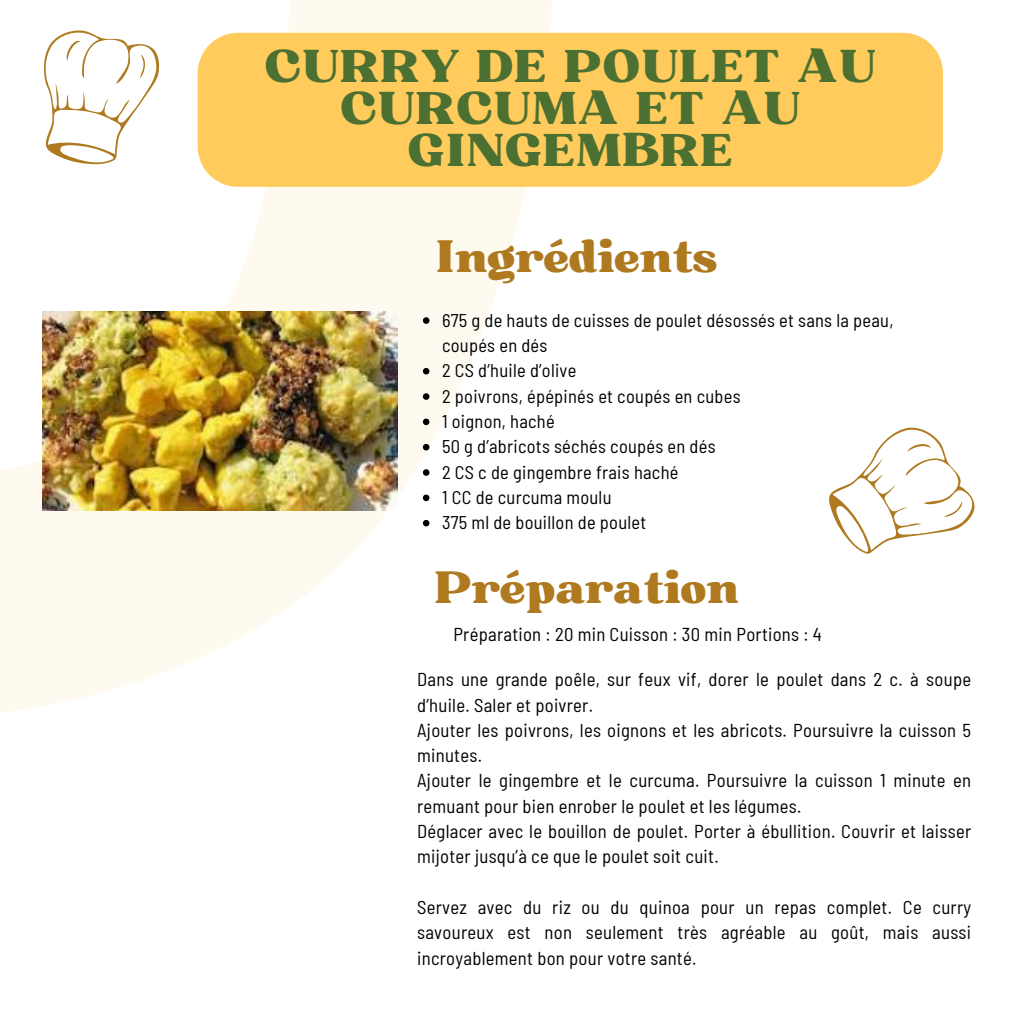
<style>
.page{position:relative;width:1013px;height:1013px;background:#fff}
.page>*{position:absolute;margin:0;border:0;box-sizing:border-box;transform-origin:0 0}
.t1{font:44.38px/42.2px "Bugaki";letter-spacing:.02em;color:#4c7031;text-align:center}
.t2{font:43.75px "Bugaki";color:#af7a1f}
.t3{font:semi-condensed 18.62px/25.2px "Barlow";letter-spacing:.015em;color:#000}
.t4{font:semi-condensed 18.38px/25.2px "Barlow";letter-spacing:.015em;color:#000}
</style>
<div class="page">
<svg style="left:0;top:0;width:553px;height:713px"></svg>
<div style="left:198px;top:33px;width:744px;height:154px;background:#ffcb5c"></div>
<svg style="left:43px;top:28px;width:117px;height:137px"></svg>
<svg style="left:829px;top:427px;width:146px;height:127px"></svg>
<img style="left:42px;top:312px;width:355px;height:199px">
<svg style="left:423px;top:317px;width:6px;height:7px"></svg>
<svg style="left:423px;top:368px;width:6px;height:6px"></svg>
<svg style="left:423px;top:393px;width:6px;height:7px"></svg>
<svg style="left:423px;top:418px;width:6px;height:7px"></svg>
<svg style="left:423px;top:444px;width:6px;height:6px"></svg>
<svg style="left:423px;top:469px;width:6px;height:7px"></svg>
<svg style="left:423px;top:494px;width:6px;height:7px"></svg>
<svg style="left:423px;top:520px;width:6px;height:6px"></svg>
<p class="t1" style="left:264px;top:47px;width:613px">CURRY DE POULET AU<br>CURCUMA ET AU<br>GINGEMBRE</p>
<p class="t2" style="left:435px;top:229px;width:285px">Ingrédients</p>
<p class="t4" style="left:442px;top:307px;width:453px">675 g de hauts de cuisses de poulet désossés et sans la peau, coupés en dés</p>
<p class="t4" style="left:442px;top:357px;width:136px">2 CS d’huile d’olive</p>
<p class="t4" style="left:442px;top:382px;width:300px">2 poivrons, épépinés et coupés en cubes</p>
<p class="t4" style="left:442px;top:408px;width:114px">1 oignon, haché</p>
<p class="t4" style="left:442px;top:433px;width:275px">50 g d’abricots séchés coupés en dés</p>
<p class="t4" style="left:442px;top:458px;width:238px">2 CS c de gingembre frais haché</p>
<p class="t4" style="left:442px;top:484px;width:171px">1 CC de curcuma moulu</p>
<p class="t4" style="left:442px;top:509px;width:206px">375 ml de bouillon de poulet</p>
<p class="t2" style="left:435px;top:560px;width:305px">Préparation</p>
<p class="t3" style="left:453px;top:621px;width:370px">Préparation : 20 min Cuisson : 30 min Portions : 4</p>
<p class="t3" style="left:417px;top:666px;width:555px">Dans une grande poêle, sur feux vif, dorer le poulet dans 2 c. à soupe d’huile. Saler et poivrer.</p>
<p class="t3" style="left:417px;top:716px;width:555px">Ajouter les poivrons, les oignons et les abricots. Poursuivre la cuisson 5 minutes.</p>
<p class="t3" style="left:417px;top:767px;width:555px">Ajouter le gingembre et le curcuma. Poursuivre la cuisson 1 minute en remuant pour bien enrober le poulet et les légumes.</p>
<p class="t3" style="left:417px;top:818px;width:555px">Déglacer avec le bouillon de poulet. Porter à ébullition. Couvrir et laisser mijoter jusqu’à ce que le poulet soit cuit.</p>
<p class="t3" style="left:417px;top:894px;width:555px;text-align:justify">Servez avec du riz ou du quinoa pour un repas complet. Ce curry savoureux est non seulement très agréable au goût, mais aussi incroyablement bon pour votre santé.</p>
</div>
